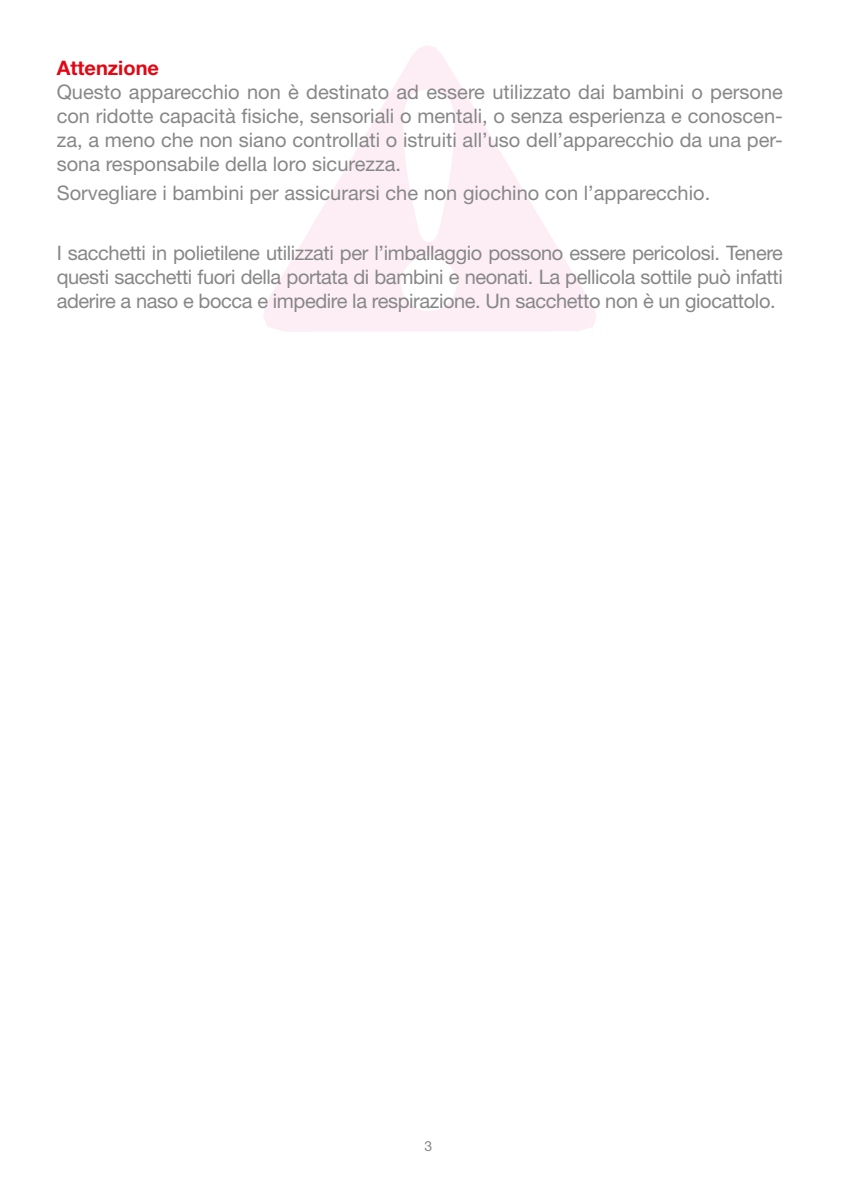
<style>
.page{position:relative;width:851px;height:1191px;background:#fff}
.page>*{position:absolute;margin:0;border:0;box-sizing:border-box;transform-origin:0 0}
.t1{font:20px/24px "Helvetica Neue";color:#878787;text-align:justify}
.t2{font:700 20px "Helvetica Neue";color:#e30613}
.t3{font:14px "Helvetica Neue";color:#878787}
</style>
<div class="page">
<svg style="left:263px;top:45px;width:333px;height:287px"></svg>
<svg style="left:401px;top:90px;width:55px;height:221px"></svg>
<p class="t2" style="left:57px;top:55px;width:104px">Attenzione</p>
<p class="t1" style="left:57px;top:79px;width:727px">Questo apparecchio non è destinato ad essere utilizzato dai bambini o persone con ridotte capacità fisiche, sensoriali o mentali, o senza esperienza e conoscen&shy;za, a meno che non siano controllati o istruiti all’uso dell’apparecchio da una per&shy;sona responsabile della loro sicurezza.</p>
<p class="t1" style="left:57px;top:181px;width:655px">Sorvegliare i bambini per assicurarsi che non giochino con l’apparecchio.</p>
<p class="t1" style="left:57px;top:240px;width:727px">I sacchetti in polietilene utilizzati per l’imballaggio possono essere pericolosi. Tenere questi sacchetti fuori della portata di bambini e neonati. La pellicola sottile può infatti aderire a naso e bocca e impedire la respirazione. Un sacchetto non è un giocattolo.</p>
<p class="t3" style="left:424px;top:1137px;width:9px">3</p>
</div>
